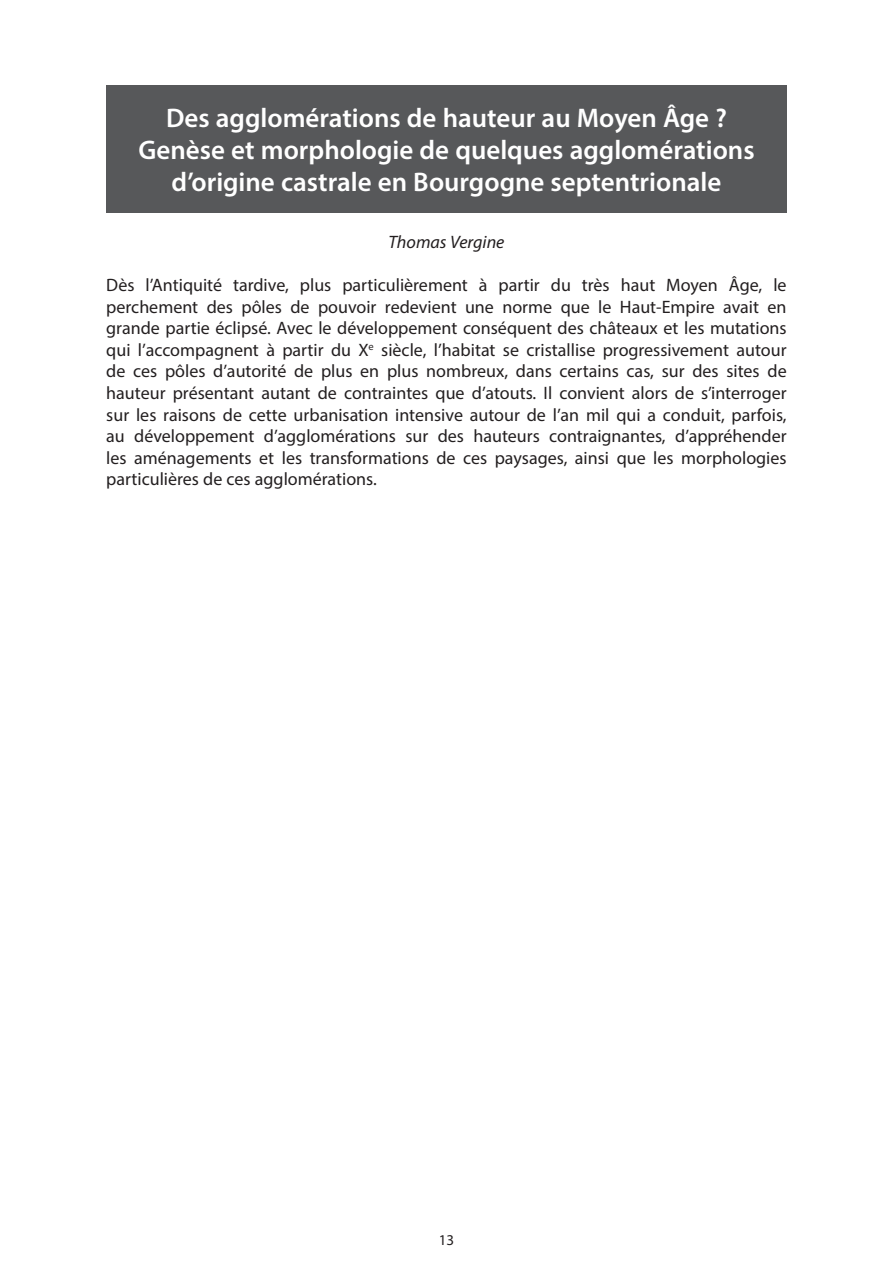
<style>
.page{position:relative;width:893px;height:1263px;background:#fff}
.page>*{position:absolute;margin:0;border:0;box-sizing:border-box;transform-origin:0 0}
.t1{font:600 27px/32.4px "Myriad Pro";color:#fff;text-align:center}
.t2{font:18px/21.6px "Myriad Pro";color:#231f20;text-align:justify}
.t3{font:italic 18px "Myriad Pro";color:#231f20}
.t4{font:15px "Myriad Pro";color:#231f20}
</style>
<div class="page">
<div style="left:106px;top:85px;width:681px;height:128px;background:#57585a"></div>
<h1 class="t1" style="left:138px;top:101px;width:618px">Des agglomérations de hauteur au Moyen Âge ?<br>Genèse et morphologie de quelques agglomérations d’origine castrale en Bourgogne septentrionale</h1>
<p class="t3" style="left:388px;top:231px;width:117px">Thomas Vergine</p>
<p class="t2" style="left:106px;top:274px;width:682px">Dès l’Antiquité tardive, plus particulièrement à partir du très haut Moyen Âge, le perchement des pôles de pouvoir redevient une norme que le Haut-Empire avait en grande partie éclipsé. Avec le développement conséquent des châteaux et les mutations qui l’accompagnent à partir du X<sup>e</sup> siècle, l’habitat se cristallise progressivement autour de ces pôles d’autorité de plus en plus nombreux, dans certains cas, sur des sites de hauteur présentant autant de contraintes que d’atouts. Il convient alors de s’interroger sur les raisons de cette urbanisation intensive autour de l’an mil qui a conduit, parfois, au développement d’agglomérations sur des hauteurs contraignantes, d’appréhender les aménagements et les transformations de ces paysages, ainsi que les morphologies particulières de ces agglomérations.</p>
<p class="t4" style="left:439px;top:1231px;width:17px">13</p>
</div>
